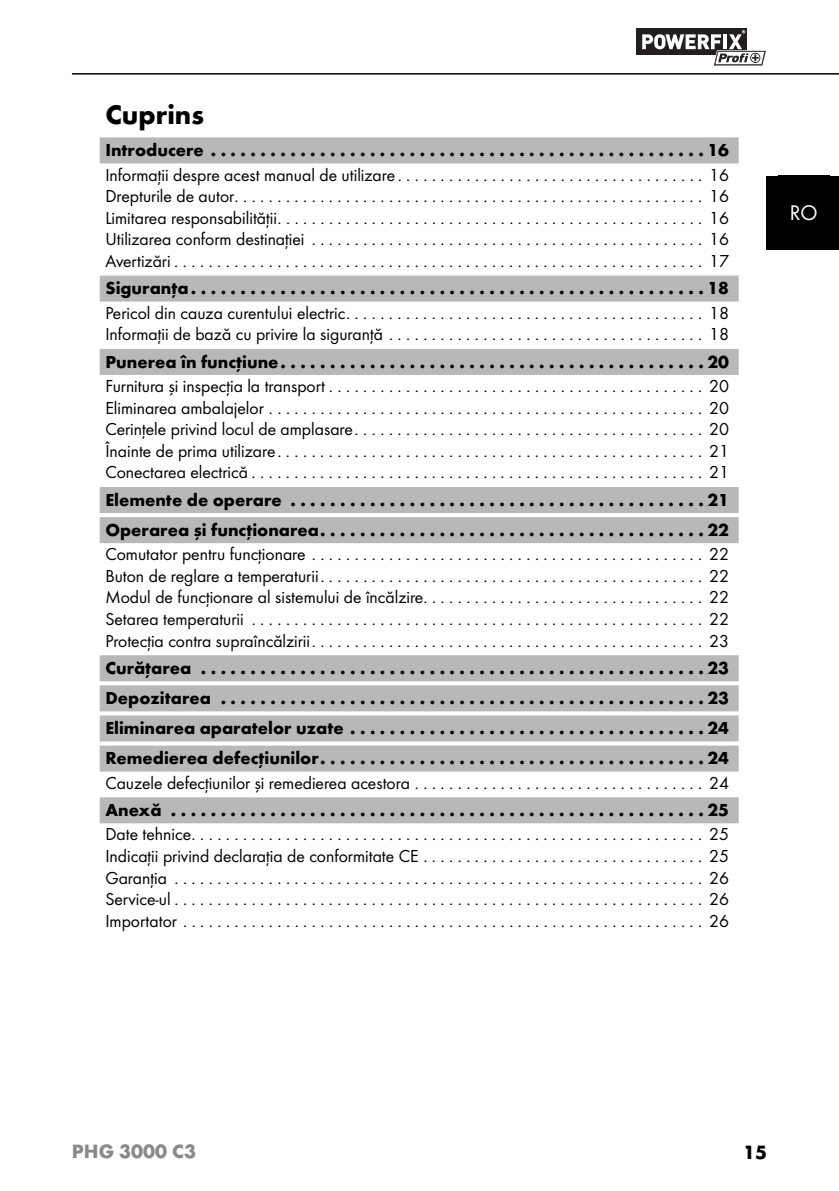
<style>
.page{position:relative;width:839px;height:1191px;background:#fff}
.page>*{position:absolute;margin:0;border:0;box-sizing:border-box;transform-origin:0 0}
.t1{font:700 28px "Futura";color:#000}
.t2{font:22px "Futura Boo";color:#fff}
.t3{font:700 20px "Futura";color:#898989}
.t4{font:700 20px "Futura";color:#000}
.t5{font:18px/21.6px "Futura Boo";color:#000;text-align:justify}
.t6{font:700 18px/30.2px "Futura";color:#000}
</style>
<div class="page">
<hr style="left:72px;top:73px;width:767px;height:2px;background:#000">
<svg style="left:636px;top:28px;width:130px;height:38px"></svg>
<div style="left:767px;top:176px;width:72px;height:74px;background:#000"></div>
<div style="left:100px;top:137px;width:639px;height:26px;background:#b8b8b8"></div>
<div style="left:100px;top:276px;width:639px;height:26px;background:#b8b8b8"></div>
<div style="left:100px;top:349px;width:639px;height:26px;background:#b8b8b8"></div>
<div style="left:100px;top:487px;width:639px;height:26px;background:#b8b8b8"></div>
<div style="left:100px;top:517px;width:639px;height:26px;background:#b8b8b8"></div>
<div style="left:100px;top:655px;width:639px;height:26px;background:#b8b8b8"></div>
<div style="left:100px;top:685px;width:639px;height:26px;background:#b8b8b8"></div>
<div style="left:100px;top:715px;width:639px;height:26px;background:#b8b8b8"></div>
<div style="left:100px;top:745px;width:639px;height:26px;background:#b8b8b8"></div>
<div style="left:100px;top:797px;width:639px;height:26px;background:#b8b8b8"></div>
<h1 class="t1" style="left:105px;top:104px;width:100px">Cuprins</h1>
<p class="t6" style="left:105px;top:137px;width:625px">Introducere . . . . . . . . . . . . . . . . . . . . . . . . . . . . . . . . . . . . . . . . . . . . . . . . . . 16</p>
<p class="t5" style="left:105px;top:165px;width:625px">Informaţii despre acest manual de utilizare . . . . . . . . . . . . . . . . . . . . . . . . . . . . . . . . . . . . 16<br>Drepturile de autor . . . . . . . . . . . . . . . . . . . . . . . . . . . . . . . . . . . . . . . . . . . . . . . . . . . . . . . 16<br>Limitarea responsabilităţii . . . . . . . . . . . . . . . . . . . . . . . . . . . . . . . . . . . . . . . . . . . . . . . . . . 16<br>Utilizarea conform destinaţiei . . . . . . . . . . . . . . . . . . . . . . . . . . . . . . . . . . . . . . . . . . . . . . 16<br>Avertizări . . . . . . . . . . . . . . . . . . . . . . . . . . . . . . . . . . . . . . . . . . . . . . . . . . . . . . . . . . . . . . 17</p>
<p class="t6" style="left:105px;top:275px;width:625px">Siguranţa . . . . . . . . . . . . . . . . . . . . . . . . . . . . . . . . . . . . . . . . . . . . . . . . . . . . 18</p>
<p class="t5" style="left:105px;top:303px;width:625px">Pericol din cauza curentului electric . . . . . . . . . . . . . . . . . . . . . . . . . . . . . . . . . . . . . . . . . . 18<br>Informaţii de bază cu privire la siguranţă . . . . . . . . . . . . . . . . . . . . . . . . . . . . . . . . . . . . . 18</p>
<p class="t6" style="left:105px;top:348px;width:625px">Punerea în funcţiune . . . . . . . . . . . . . . . . . . . . . . . . . . . . . . . . . . . . . . . . . . . 20</p>
<p class="t5" style="left:105px;top:376px;width:625px">Furnitura şi inspecţia la transport . . . . . . . . . . . . . . . . . . . . . . . . . . . . . . . . . . . . . . . . . . . . 20<br>Eliminarea ambalajelor . . . . . . . . . . . . . . . . . . . . . . . . . . . . . . . . . . . . . . . . . . . . . . . . . . . 20<br>Cerinţele privind locul de amplasare . . . . . . . . . . . . . . . . . . . . . . . . . . . . . . . . . . . . . . . . . 20<br>Înainte de prima utilizare . . . . . . . . . . . . . . . . . . . . . . . . . . . . . . . . . . . . . . . . . . . . . . . . . . 21<br>Conectarea electrică . . . . . . . . . . . . . . . . . . . . . . . . . . . . . . . . . . . . . . . . . . . . . . . . . . . . . 21</p>
<p class="t6" style="left:105px;top:486px;width:625px">Elemente de operare . . . . . . . . . . . . . . . . . . . . . . . . . . . . . . . . . . . . . . . . . . 21<br>Operarea şi funcţionarea . . . . . . . . . . . . . . . . . . . . . . . . . . . . . . . . . . . . . . . 22</p>
<p class="t5" style="left:105px;top:544px;width:625px">Comutator pentru funcţionare . . . . . . . . . . . . . . . . . . . . . . . . . . . . . . . . . . . . . . . . . . . . . . 22<br>Buton de reglare a temperaturii . . . . . . . . . . . . . . . . . . . . . . . . . . . . . . . . . . . . . . . . . . . . . 22<br>Modul de funcţionare al sistemului de încălzire . . . . . . . . . . . . . . . . . . . . . . . . . . . . . . . . . 22<br>Setarea temperaturii . . . . . . . . . . . . . . . . . . . . . . . . . . . . . . . . . . . . . . . . . . . . . . . . . . . . . 22<br>Protecţia contra supraîncălzirii . . . . . . . . . . . . . . . . . . . . . . . . . . . . . . . . . . . . . . . . . . . . . . 23</p>
<p class="t6" style="left:105px;top:654px;width:625px;text-align:justify">Curăţarea . . . . . . . . . . . . . . . . . . . . . . . . . . . . . . . . . . . . . . . . . . . . . . . . . . . 23<br>Depozitarea . . . . . . . . . . . . . . . . . . . . . . . . . . . . . . . . . . . . . . . . . . . . . . . . . 23<br>Eliminarea aparatelor uzate . . . . . . . . . . . . . . . . . . . . . . . . . . . . . . . . . . . . 24<br>Remedierea defecţiunilor . . . . . . . . . . . . . . . . . . . . . . . . . . . . . . . . . . . . . . . 24</p>
<p class="t5" style="left:105px;top:773px;width:625px">Cauzele defecţiunilor şi remedierea acestora . . . . . . . . . . . . . . . . . . . . . . . . . . . . . . . . . . 24</p>
<p class="t6" style="left:105px;top:796px;width:625px">Anexă . . . . . . . . . . . . . . . . . . . . . . . . . . . . . . . . . . . . . . . . . . . . . . . . . . . . . . 25</p>
<p class="t5" style="left:105px;top:824px;width:625px">Date tehnice . . . . . . . . . . . . . . . . . . . . . . . . . . . . . . . . . . . . . . . . . . . . . . . . . . . . . . . . . . . . 25<br>Indicaţii privind declaraţia de conformitate CE . . . . . . . . . . . . . . . . . . . . . . . . . . . . . . . . . 25<br>Garanţia . . . . . . . . . . . . . . . . . . . . . . . . . . . . . . . . . . . . . . . . . . . . . . . . . . . . . . . . . . . . . . 26<br>Service-ul . . . . . . . . . . . . . . . . . . . . . . . . . . . . . . . . . . . . . . . . . . . . . . . . . . . . . . . . . . . . . . 26<br>Importator . . . . . . . . . . . . . . . . . . . . . . . . . . . . . . . . . . . . . . . . . . . . . . . . . . . . . . . . . . . . . 26</p>
<p class="t2" style="left:790px;top:202px;width:29px">RO</p>
<p class="t3" style="left:72px;top:1143px;width:126px">PHG 3000 C3</p>
<p class="t4" style="left:743px;top:1144px;width:25px">15</p>
</div>
